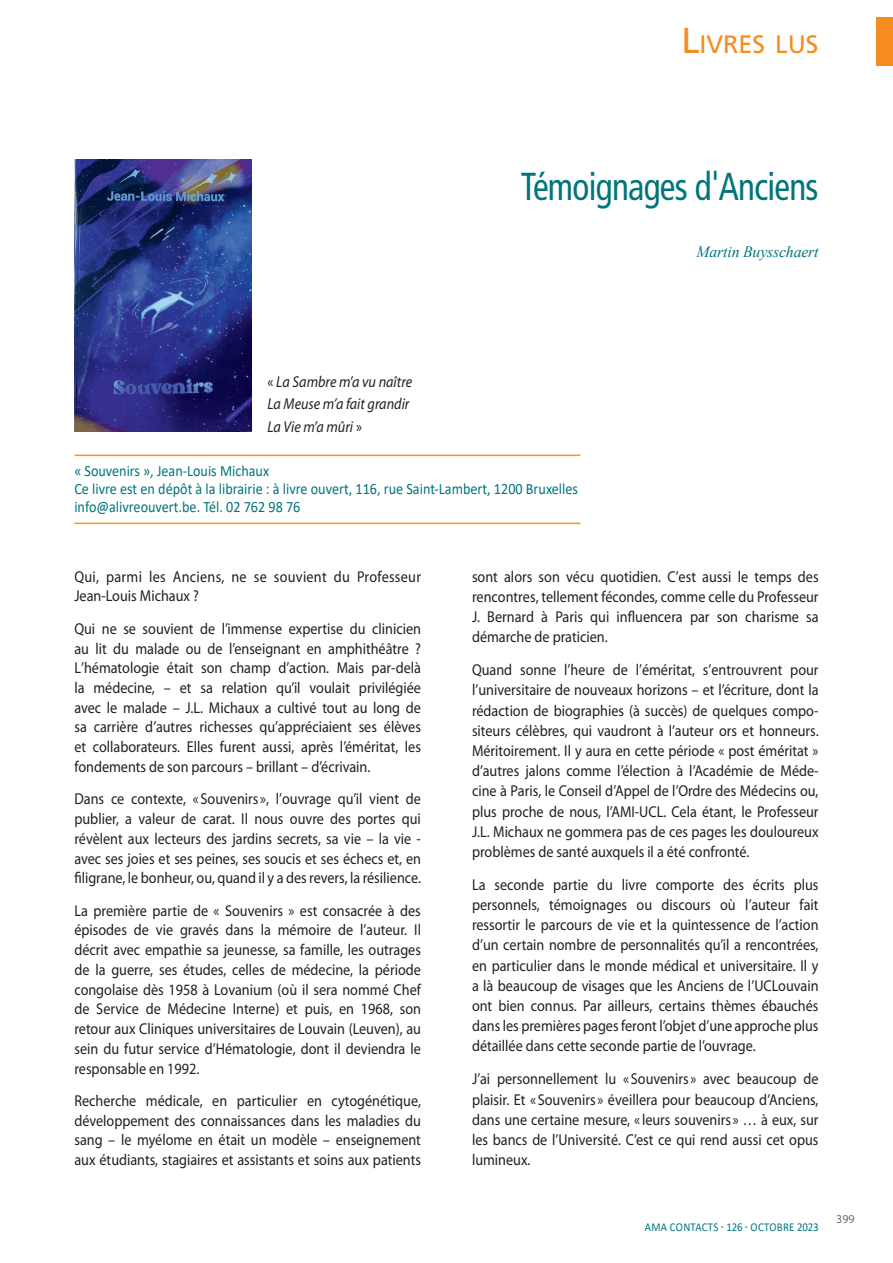
<style>
.page{position:relative;width:893px;height:1263px;background:#fff}
.page>*{position:absolute;margin:0;border:0;box-sizing:border-box;transform-origin:0 0}
.t1{font:condensed 39px "Frutiger LT Std";letter-spacing:-.02em;color:#00757b;scale:.9 1}
.t2{font:25.2px "Frutiger LT Std";color:#f68b1f}
.t3{font:15.75px/20.2px "Myriad Pro";color:#231f20;text-align:justify;scale:.9 1}
.t4{font:15.75px/18px "Calibri";color:#00757b;scale:.9 1}
.t5{font:15.75px/19.6px "Myriad Pro";letter-spacing:.02em;color:#231f20;scale:.9 1}
.t6{font:italic 15.75px/22.2px "Myriad Pro";color:#231f20;scale:.9 1}
.t7{font:italic 15.75px "Times New Roman";letter-spacing:-.01em;color:#00757b}
.t8{font:12px "Calibri";letter-spacing:.025em;color:#00757b;scale:.9 1}
.t9{font:12px "Myriad Pro";color:#6c6d70}
.s1{font-size:36px}
.s2{font-style:normal}
</style>
<div class="page">
<div style="left:876px;top:17px;width:17px;height:49px;background:#f68b1f"></div>
<hr style="left:74px;top:455px;width:506px;height:1px;background:#f7971d">
<hr style="left:74px;top:523px;width:506px;height:1px;background:#f7971d">
<img style="left:74px;top:160px;width:178px;height:271px">
<h2 class="t2" style="left:681px;top:30px;width:139px"><span class="s1">L</span>IVRES LUS</h2>
<h1 class="t1" style="left:521px;top:164px;width:332px">Témoignages d'Anciens</h1>
<p class="t7" style="left:697px;top:240px;width:123px">Martin Buysschaert</p>
<p class="t6" style="left:267px;top:371px;width:162px"><span class="s2">«</span> La Sambre m’a vu naître<br>La Meuse m’a fait grandir<br>La Vie m’a mûri <span class="s2">»</span></p>
<p class="t4" style="left:74px;top:461px;width:561px">« Souvenirs », Jean-Louis Michaux<br>Ce livre est en dépôt à la librairie : à livre ouvert, 116, rue Saint-Lambert, 1200 Bruxelles info@alivreouvert.be. Tél. 02 762 98 76</p>
<p class="t5" style="left:74px;top:567px;width:387px">Qui, parmi les Anciens, ne se souvient du Professeur<br>Jean-Louis Michaux ?</p>
<p class="t3" style="left:74px;top:619px;width:387px;line-height:19.6px">Qui ne se souvient de l’immense expertise du clinicien au lit du malade ou de l’enseignant en amphithéâtre ?<br>L’hématologie était son champ d’action. Mais par-delà la médecine, – et sa relation qu’il voulait privilégiée avec le malade – J.L. Michaux a cultivé tout au long de sa carrière d’autres richesses qu’appréciaient ses élèves et collaborateurs. Elles furent aussi, après l’éméritat, les fondements de son parcours – brillant – d’écrivain.</p>
<p class="t3" style="left:74px;top:789px;width:387px;line-height:19.6px">Dans ce contexte, « Souvenirs », l’ouvrage qu’il vient de publier, a valeur de carat. Il nous ouvre des portes qui révèlent aux lecteurs des jardins secrets, sa vie – la vie - avec ses joies et ses peines, ses soucis et ses échecs et, en filigrane, le bonheur, ou, quand il y a des revers, la résilience.</p>
<p class="t3" style="left:74px;top:901px;width:387px;line-height:19.6px">La première partie de « Souvenirs » est consacrée à des épisodes de vie gravés dans la mémoire de l’auteur. Il décrit avec empathie sa jeunesse, sa famille, les outrages de la guerre, ses études, celles de médecine, la période congolaise dès 1958 à Lovanium (où il sera nommé Chef de Service de Médecine Interne) et puis, en 1968, son retour aux Cliniques universitaires de Louvain (Leuven), au sein du futur service d’Hématologie, dont il deviendra le responsable en 1992.</p>
<p class="t3" style="left:74px;top:1091px;width:387px;line-height:19.6px">Recherche médicale, en particulier en cytogénétique, développement des connaissances dans les maladies du sang – le myélome en était un modèle – enseignement aux étudiants, stagiaires et assistants et soins aux patients</p>
<p class="t3" style="left:472px;top:566px;width:387px">sont alors son vécu quotidien. C’est aussi le temps des rencontres, tellement fécondes, comme celle du Professeur J. Bernard à Paris qui influencera par son charisme sa démarche de praticien.</p>
<p class="t3" style="left:472px;top:660px;width:387px">Quand sonne l’heure de l’éméritat, s’entrouvrent pour l’universitaire de nouveaux horizons – et l’écriture, dont la rédaction de biographies (à succès) de quelques compo&shy;siteurs célèbres, qui vaudront à l’auteur ors et honneurs.<br>Méritoirement. Il y aura en cette période « post éméritat » d’autres jalons comme l’élection à l’Académie de Méde&shy;cine à Paris, le Conseil d’Appel de l’Ordre des Médecins ou, plus proche de nous, l’AMI-UCL. Cela étant, le Professeur J.L. Michaux ne gommera pas de ces pages les douloureux problèmes de santé auxquels il a été confronté.</p>
<p class="t3" style="left:472px;top:875px;width:387px">La seconde partie du livre comporte des écrits plus personnels, témoignages ou discours où l’auteur fait ressortir le parcours de vie et la quintessence de l’action d’un certain nombre de personnalités qu’il a rencontrées, en particulier dans le monde médical et universitaire. Il y a là beaucoup de visages que les Anciens de l’UCLouvain ont bien connus. Par ailleurs, certains thèmes ébauchés dans les premières pages feront l’objet d’une approche plus détaillée dans cette seconde partie de l’ouvrage.</p>
<p class="t3" style="left:472px;top:1069px;width:387px">J’ai personnellement lu « Souvenirs » avec beaucoup de plaisir. Et « Souvenirs » éveillera pour beaucoup d’Anciens, dans une certaine mesure, « leurs souvenirs » … à eux, sur les bancs de l’Université. C’est ce qui rend aussi cet opus lumineux.</p>
<p class="t8" style="left:645px;top:1219px;width:194px">AMA CONTACTS - 126 - OCTOBRE 2023</p>
<p class="t9" style="left:836px;top:1212px;width:20px">399</p>
</div>
